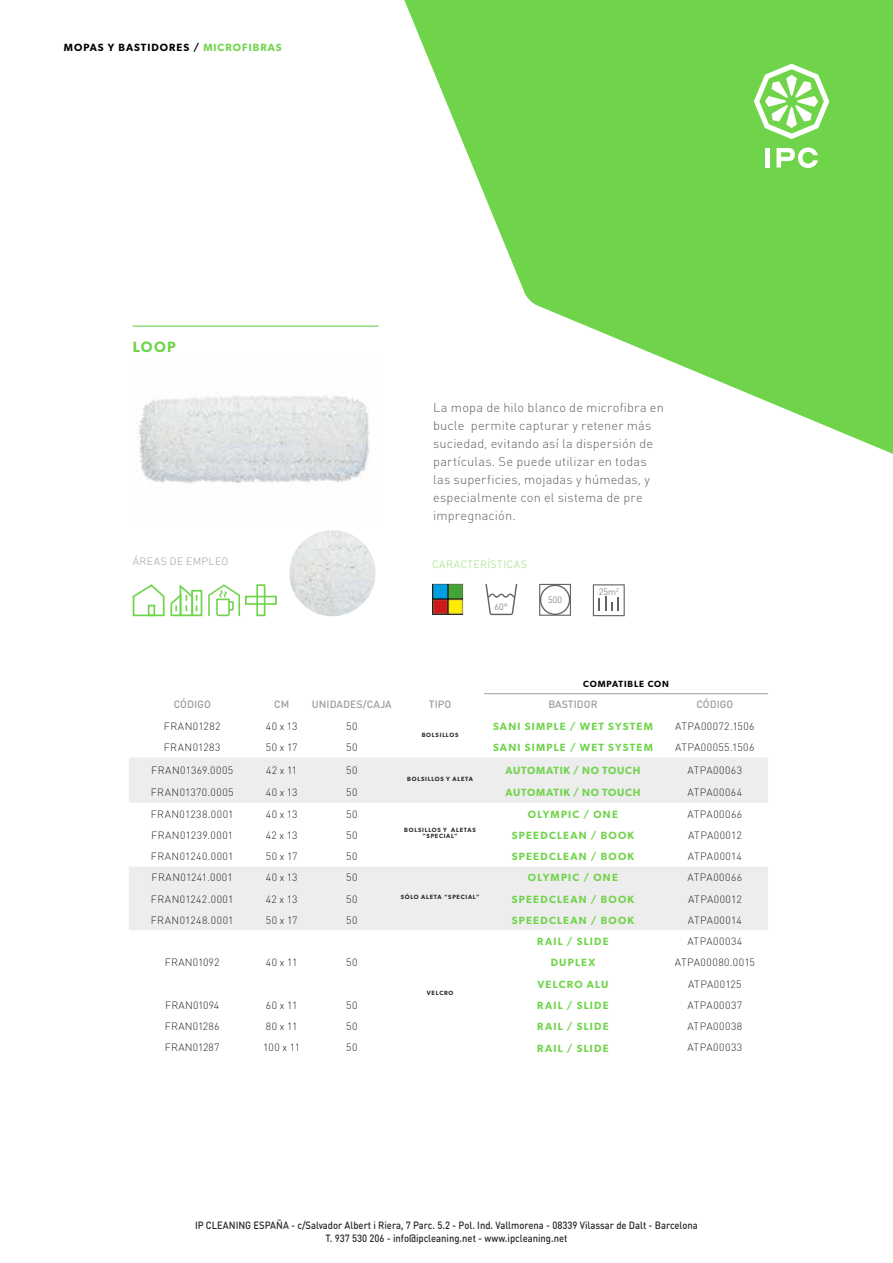
<style>
.page{position:relative;width:893px;height:1263px;background:#fff}
.page>*{position:absolute;margin:0;border:0;box-sizing:border-box;transform-origin:0 0}
.t1{font:600 15px "Gibson";color:#70d44b}
.t2{font:300 12.75px/18px "DIN Round Pro";letter-spacing:.015em;color:#646363}
.t3{font:300 10.5px "DIN Round Pro";letter-spacing:.04em;color:#282827}
.t4{font:600 10.5px "Gibson";letter-spacing:.12em;color:#70d44b}
.t5{font:500 10.5px/12.6px "DIN Round Pro";color:#282827;text-align:center;scale:.9 1}
.t6{font:500 10.5px "DIN Round Pro";letter-spacing:.005em;color:#9d9d9c}
.t7{font:600 10.5px "Gibson";letter-spacing:.07em;color:#70d44b}
.t8{font:600 10.5px "Gibson";letter-spacing:.1em;color:#000}
.t9{font:300 10.5px "DIN Round Pro";letter-spacing:.015em;color:#282827}
.t10{font:300 10.5px "DIN Round Pro";letter-spacing:.01em;color:#282827}
.t11{font:300 10.5px "DIN Round Pro";letter-spacing:.04em;color:#94df78}
.t12{font:300 10.5px "DIN Round Pro";letter-spacing:.035em;color:#9d9d9c}
.t13{font:300 10.5px "DIN Round Pro";letter-spacing:.02em;color:#282827}
.t14{font:600 9px "Gibson";letter-spacing:.1em;color:#000}
.t15{font:300 9px "DIN Round Pro";color:#646363}
.t16{font:600 6.15px/6px "Gibson";letter-spacing:.12em;color:#282827;text-align:center}
.s1{color:#70d44b}
</style>
<div class="page">
<svg style="left:404px;top:0;width:489px;height:454px;fill:#70d44b"></svg>
<img style="left:138px;top:395px;width:232px;height:88px">
<img style="left:289px;top:530px;width:86px;height:86px;border-radius:43px">
<hr style="left:133px;top:326px;width:246px;height:1px;background:#70d44b">
<div style="left:191px;top:590px;width:11px;height:26px;border:2px solid #70d44b"></div>
<svg style="left:132px;top:584px;width:65px;height:33px"></svg>
<div style="left:148px;top:605px;width:7px;height:11px;border:2px solid #70d44b"></div>
<svg style="left:208px;top:584px;width:32px;height:32px"></svg>
<div style="left:256px;top:584px;width:9px;height:32px;border:2px solid #70d44b"></div>
<div style="left:245px;top:596px;width:32px;height:9px;border:2px solid #70d44b"></div>
<div style="left:129px;top:758px;width:639px;height:45px;background:#ededed"></div>
<div style="left:129px;top:867px;width:639px;height:63px;background:#ededed"></div>
<hr style="left:484px;top:693px;width:178px;height:1px;background:#9d9d9c">
<hr style="left:662px;top:693px;width:106px;height:1px;background:#9d9d9c">
<svg style="left:485px;top:584px;width:32px;height:31px"></svg>
<img style="left:432px;top:584px;width:31px;height:31px">
<svg style="left:541px;top:586px;width:28px;height:28px"></svg>
<div style="left:539px;top:584px;width:32px;height:32px;border:1px solid #646363"></div>
<div style="left:593px;top:584px;width:32px;height:32px;border:1px solid #646363"></div>
<svg style="left:598px;top:597px;width:21px;height:14px"></svg>
<hr style="left:766px;top:148px;width:4px;height:20px;background:#fff">
<svg style="left:776px;top:148px;width:42px;height:20px"></svg>
<svg style="left:754px;top:64px;width:75px;height:75px"></svg>
<p class="t8" style="left:64px;top:41px;width:219px">MOPAS Y BASTIDORES / <span class="s1">MICROFIBRAS</span></p>
<h1 class="t1" style="left:133px;top:338px;width:45px">LOOP</h1>
<p class="t12" style="left:133px;top:554px;width:97px">ÁREAS DE EMPLEO</p>
<p class="t2" style="left:433px;top:398px;width:232px">La mopa de hilo blanco de microfibra en bucle permite capturar y retener más suciedad, evitando así la dispersión de partículas. Se puede utilizar en todas las superficies, mojadas y húmedas, y especialmente con el sistema de pre impregnación.</p>
<p class="t11" style="left:432px;top:557px;width:96px">CARACTERÍSTICAS</p>
<p class="t15" style="left:495px;top:601px;width:15px">60°</p>
<p class="t15" style="left:599px;top:586px;width:21px">25m<sup>2</sup></p>
<p class="t15" style="left:548px;top:594px;width:15px">500</p>
<p class="t14" style="left:583px;top:678px;width:87px">COMPATIBLE CON</p>
<p class="t6" style="left:174px;top:697px;width:39px">CÓDIGO</p>
<p class="t6" style="left:274px;top:697px;width:17px">CM</p>
<p class="t6" style="left:312px;top:697px;width:82px">UNIDADES/CAJA</p>
<p class="t6" style="left:429px;top:697px;width:24px">TIPO</p>
<p class="t6" style="left:548px;top:697px;width:51px">BASTIDOR</p>
<p class="t6" style="left:696px;top:697px;width:39px">CÓDIGO</p>
<p class="t3" style="left:164px;top:719px;width:58px">FRAN01282</p>
<p class="t3" style="left:266px;top:719px;width:33px">40 x 13</p>
<p class="t3" style="left:346px;top:719px;width:13px">50</p>
<p class="t16" style="left:422px;top:732px;width:38px">BOLSILLOS</p>
<p class="t4" style="left:493px;top:720px;width:161px">SANI SIMPLE / WET SYSTEM</p>
<p class="t3" style="left:675px;top:719px;width:81px">ATPA00072.1506</p>
<p class="t3" style="left:164px;top:740px;width:58px">FRAN01283</p>
<p class="t3" style="left:266px;top:740px;width:33px">50 x 17</p>
<p class="t3" style="left:346px;top:740px;width:13px">50</p>
<p class="t4" style="left:493px;top:741px;width:161px">SANI SIMPLE / WET SYSTEM</p>
<p class="t3" style="left:675px;top:740px;width:81px">ATPA00055.1506</p>
<p class="t3" style="left:151px;top:763px;width:83px">FRAN01369.0005</p>
<p class="t3" style="left:266px;top:763px;width:33px">42 x 11</p>
<p class="t3" style="left:346px;top:763px;width:13px">50</p>
<p class="t16" style="left:407px;top:776px;width:67px">BOLSILLOS Y ALETA</p>
<p class="t7" style="left:506px;top:764px;width:136px">AUTOMATIK / NO TOUCH</p>
<p class="t3" style="left:687px;top:763px;width:56px">ATPA00063</p>
<p class="t3" style="left:151px;top:786px;width:84px">FRAN01370.0005</p>
<p class="t3" style="left:266px;top:786px;width:33px">40 x 13</p>
<p class="t3" style="left:346px;top:786px;width:13px">50</p>
<p class="t7" style="left:506px;top:786px;width:136px">AUTOMATIK / NO TOUCH</p>
<p class="t3" style="left:687px;top:786px;width:56px">ATPA00064</p>
<p class="t3" style="left:151px;top:807px;width:84px">FRAN01238.0001</p>
<p class="t3" style="left:266px;top:807px;width:33px">40 x 13</p>
<p class="t3" style="left:346px;top:807px;width:13px">50</p>
<p class="t4" style="left:528px;top:808px;width:92px">OLYMPIC / ONE</p>
<p class="t3" style="left:688px;top:807px;width:56px">ATPA00066</p>
<p class="t3" style="left:151px;top:828px;width:84px">FRAN01239.0001</p>
<p class="t3" style="left:266px;top:828px;width:33px">42 x 13</p>
<p class="t3" style="left:346px;top:828px;width:13px">50</p>
<p class="t16" style="left:404px;top:827px;width:73px">BOLSILLOS Y ALETAS “SPECIAL”</p>
<p class="t4" style="left:512px;top:829px;width:124px">SPEEDCLEAN / BOOK</p>
<p class="t3" style="left:688px;top:828px;width:55px">ATPA00012</p>
<p class="t3" style="left:151px;top:849px;width:84px">FRAN01240.0001</p>
<p class="t3" style="left:266px;top:849px;width:33px">50 x 17</p>
<p class="t3" style="left:346px;top:849px;width:13px">50</p>
<p class="t4" style="left:512px;top:850px;width:124px">SPEEDCLEAN / BOOK</p>
<p class="t3" style="left:688px;top:849px;width:55px">ATPA00014</p>
<p class="t3" style="left:152px;top:870px;width:83px">FRAN01241.0001</p>
<p class="t3" style="left:266px;top:870px;width:33px">40 x 13</p>
<p class="t3" style="left:346px;top:870px;width:13px">50</p>
<p class="t4" style="left:528px;top:871px;width:92px">OLYMPIC / ONE</p>
<p class="t3" style="left:688px;top:870px;width:56px">ATPA00066</p>
<p class="t3" style="left:151px;top:892px;width:84px">FRAN01242.0001</p>
<p class="t3" style="left:266px;top:892px;width:33px">42 x 13</p>
<p class="t3" style="left:346px;top:892px;width:13px">50</p>
<p class="t16" style="left:401px;top:894px;width:80px">SÓLO ALETA “SPECIAL”</p>
<p class="t4" style="left:512px;top:893px;width:124px">SPEEDCLEAN / BOOK</p>
<p class="t3" style="left:688px;top:892px;width:55px">ATPA00012</p>
<p class="t3" style="left:151px;top:913px;width:84px">FRAN01248.0001</p>
<p class="t3" style="left:266px;top:913px;width:33px">50 x 17</p>
<p class="t3" style="left:346px;top:913px;width:13px">50</p>
<p class="t4" style="left:512px;top:914px;width:124px">SPEEDCLEAN / BOOK</p>
<p class="t3" style="left:688px;top:913px;width:55px">ATPA00014</p>
<p class="t4" style="left:537px;top:935px;width:73px">RAIL / SLIDE</p>
<p class="t3" style="left:687px;top:934px;width:56px">ATPA00034</p>
<p class="t9" style="left:165px;top:956px;width:56px">FRAN01092</p>
<p class="t3" style="left:266px;top:956px;width:33px">40 x 11</p>
<p class="t3" style="left:346px;top:956px;width:13px">50</p>
<p class="t4" style="left:551px;top:956px;width:46px">DUPLEX</p>
<p class="t3" style="left:675px;top:956px;width:82px">ATPA00080.0015</p>
<p class="t4" style="left:537px;top:978px;width:73px">VELCRO ALU</p>
<p class="t13" style="left:688px;top:977px;width:55px">ATPA00125</p>
<p class="t10" style="left:165px;top:998px;width:56px">FRAN01094</p>
<p class="t3" style="left:266px;top:998px;width:33px">60 x 11</p>
<p class="t3" style="left:346px;top:998px;width:13px">50</p>
<p class="t4" style="left:537px;top:999px;width:73px">RAIL / SLIDE</p>
<p class="t3" style="left:688px;top:998px;width:56px">ATPA00037</p>
<p class="t9" style="left:165px;top:1019px;width:56px">FRAN01286</p>
<p class="t3" style="left:266px;top:1019px;width:33px">80 x 11</p>
<p class="t3" style="left:346px;top:1019px;width:13px">50</p>
<p class="t4" style="left:537px;top:1020px;width:73px">RAIL / SLIDE</p>
<p class="t3" style="left:687px;top:1019px;width:56px">ATPA00038</p>
<p class="t10" style="left:165px;top:1041px;width:56px">FRAN01287</p>
<p class="t3" style="left:263px;top:1041px;width:38px">100 x 11</p>
<p class="t3" style="left:346px;top:1041px;width:13px">50</p>
<p class="t4" style="left:537px;top:1042px;width:73px">RAIL / SLIDE</p>
<p class="t3" style="left:687px;top:1041px;width:56px">ATPA00033</p>
<p class="t16" style="left:427px;top:989px;width:28px">VELCRO</p>
<p class="t5" style="left:195px;top:1219px;width:560px">IP CLEANING ESPAÑA - c/Salvador Albert i Riera, 7 Parc. 5.2 - Pol. Ind. Vallmorena - 08339 Vilassar de Dalt - Barcelona<br>T. 937 530 206 - info@ipcleaning.net - www.ipcleaning.net</p>
</div>
